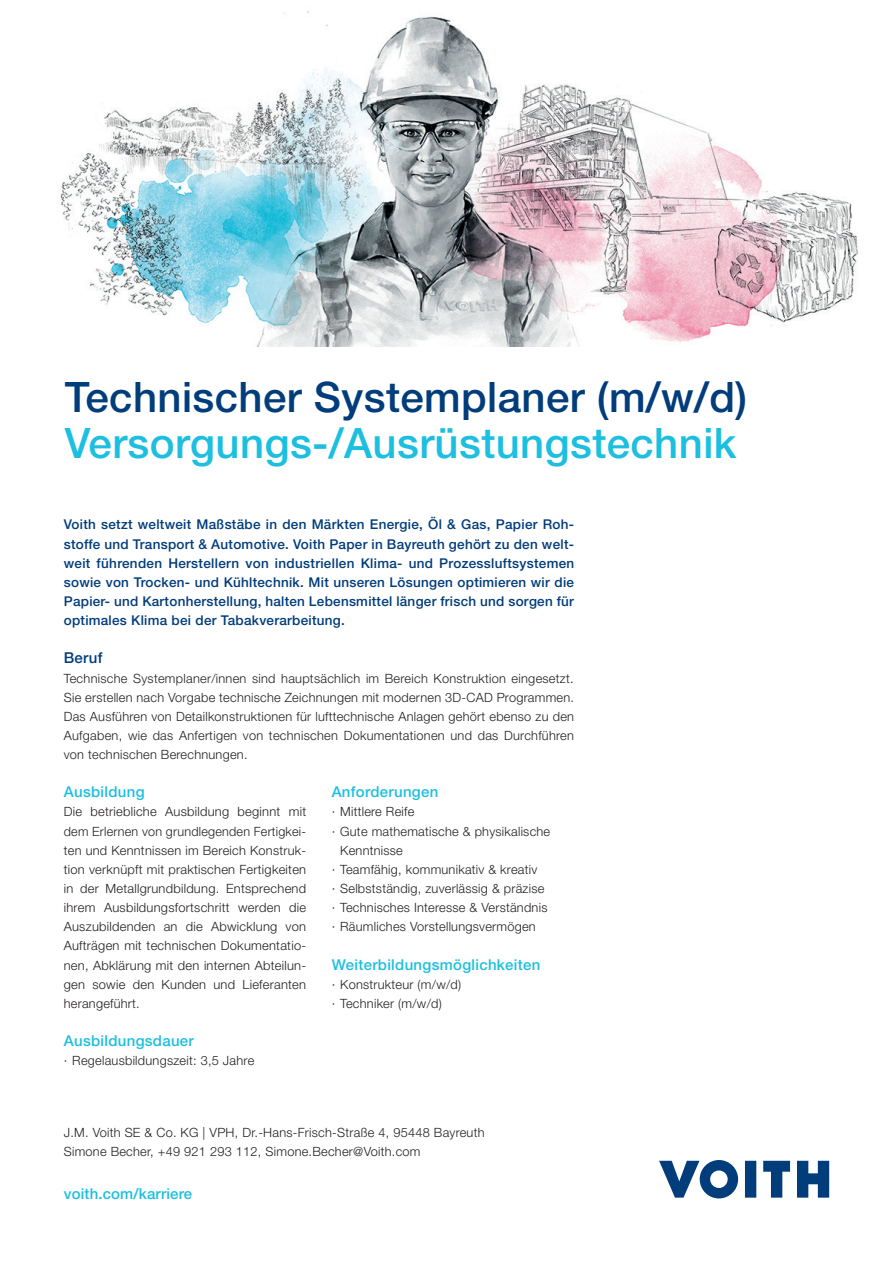
<style>
.page{position:relative;width:893px;height:1263px;background:#fff}
.page>*{position:absolute;margin:0;border:0;box-sizing:border-box;transform-origin:0 0}
.t1{font:500 42px "Helvetica Neue LT Pro";letter-spacing:.01em;color:#1cbfdf}
.t2{font:500 42px "Helvetica Neue LT Pro";letter-spacing:.01em;color:#013c7b}
.t3{font:500 15px "Helvetica Neue LT Pro";letter-spacing:.02em;color:#1cbfdf}
.t4{font:500 15px "Helvetica Neue LT Pro";letter-spacing:.02em;color:#013c7b}
.t5{font:500 13.5px/19.2px "Helvetica Neue LT Pro";letter-spacing:.02em;color:#013c7b;text-align:justify}
.t6{font:300 12.75px/19.2px "Helvetica Neue LT Pro";letter-spacing:.02em;color:#231f20;text-align:justify}
</style>
<div class="page">
<img style="left:60px;top:11px;width:799px;height:336px">
<div style="left:694px;top:0;width:199px;height:54px;background:#fff"></div>
<svg style="left:659px;top:1160px;width:79px;height:38px"></svg>
<svg style="left:745px;top:1161px;width:11px;height:36px"></svg>
<svg style="left:763px;top:1161px;width:27px;height:36px"></svg>
<svg style="left:797px;top:1161px;width:32px;height:36px"></svg>
<h1 class="t2" style="left:65px;top:372px;width:684px">Technischer Systemplaner (m/w/d)</h1>
<h1 class="t1" style="left:65px;top:418px;width:673px">Versorgungs-/Ausrüstungstechnik</h1>
<p class="t5" style="left:64px;top:515px;width:512px">Voith setzt weltweit Maßstäbe in den Märkten Energie, Öl &amp; Gas, Papier Roh&shy;stoffe und Transport &amp; Automotive. Voith Paper in Bayreuth gehört zu den welt&shy;weit führenden Herstellern von industriellen Klima- und Prozessluftsystemen sowie von Trocken- und Kühltechnik. Mit unseren Lösungen optimieren wir die Papier- und Kartonherstellung, halten Lebensmittel länger frisch und sorgen für optimales Klima bei der Tabakverarbeitung.</p>
<p class="t4" style="left:64px;top:649px;width:40px">Beruf</p>
<p class="t6" style="left:64px;top:668px;width:512px">Technische Systemplaner/innen sind hauptsächlich im Bereich Konstruktion eingesetzt.<br>Sie erstellen nach Vorgabe technische Zeichnungen mit modernen 3D-CAD Programmen.<br>Das Ausführen von Detailkonstruktionen für lufttechnische Anlagen gehört ebenso zu den Aufgaben, wie das Anfertigen von technischen Dokumentationen und das Durchführen von technischen Berechnungen.</p>
<p class="t3" style="left:64px;top:783px;width:82px">Ausbildung</p>
<p class="t6" style="left:64px;top:802px;width:244px">Die betriebliche Ausbildung beginnt mit dem Erlernen von grundlegenden Fertigkei&shy;ten und Kenntnissen im Bereich Konstruk&shy;tion verknüpft mit praktischen Fertigkeiten in der Metallgrundbildung. Entsprechend ihrem Ausbildungsfortschritt werden die Auszubildenden an die Abwicklung von Aufträgen mit technischen Dokumentatio&shy;nen, Abklärung mit den internen Abteilun&shy;gen sowie den Kunden und Lieferanten herangeführt.</p>
<p class="t3" style="left:64px;top:1032px;width:132px">Ausbildungsdauer</p>
<p class="t6" style="left:64px;top:1051px;width:192px">· Regelausbildungszeit: 3,5 Jahre</p>
<p class="t3" style="left:332px;top:783px;width:108px">Anforderungen</p>
<p class="t6" style="left:332px;top:802px;width:84px">· Mittlere Reife</p>
<p class="t6" style="left:332px;top:821px;width:220px">· Gute mathematische &amp; physikalische</p>
<p class="t6" style="left:340px;top:840px;width:64px">Kenntnisse</p>
<p class="t6" style="left:332px;top:859px;width:207px">· Teamfähig, kommunikativ &amp; kreativ</p>
<p class="t6" style="left:332px;top:879px;width:214px">· Selbstständig, zuverlässig &amp; präzise</p>
<p class="t6" style="left:332px;top:898px;width:217px">· Technisches Interesse &amp; Verständnis</p>
<p class="t6" style="left:332px;top:917px;width:206px">· Räumliches Vorstellungsvermögen</p>
<p class="t3" style="left:332px;top:955px;width:210px">Weiterbildungsmöglichkeiten</p>
<p class="t6" style="left:332px;top:974px;width:131px">· Konstrukteur (m/w/d) · Techniker (m/w/d)</p>
<p class="t6" style="left:64px;top:1123px;width:422px">J.M. Voith SE &amp; Co. KG | VPH, Dr.-Hans-Frisch-Straße 4, 95448 Bayreuth<br>Simone Becher, +49 921 293 112, Simone.Becher@Voith.com</p>
<p class="t3" style="left:64px;top:1185px;width:130px">voith.com/karriere</p>
</div>
